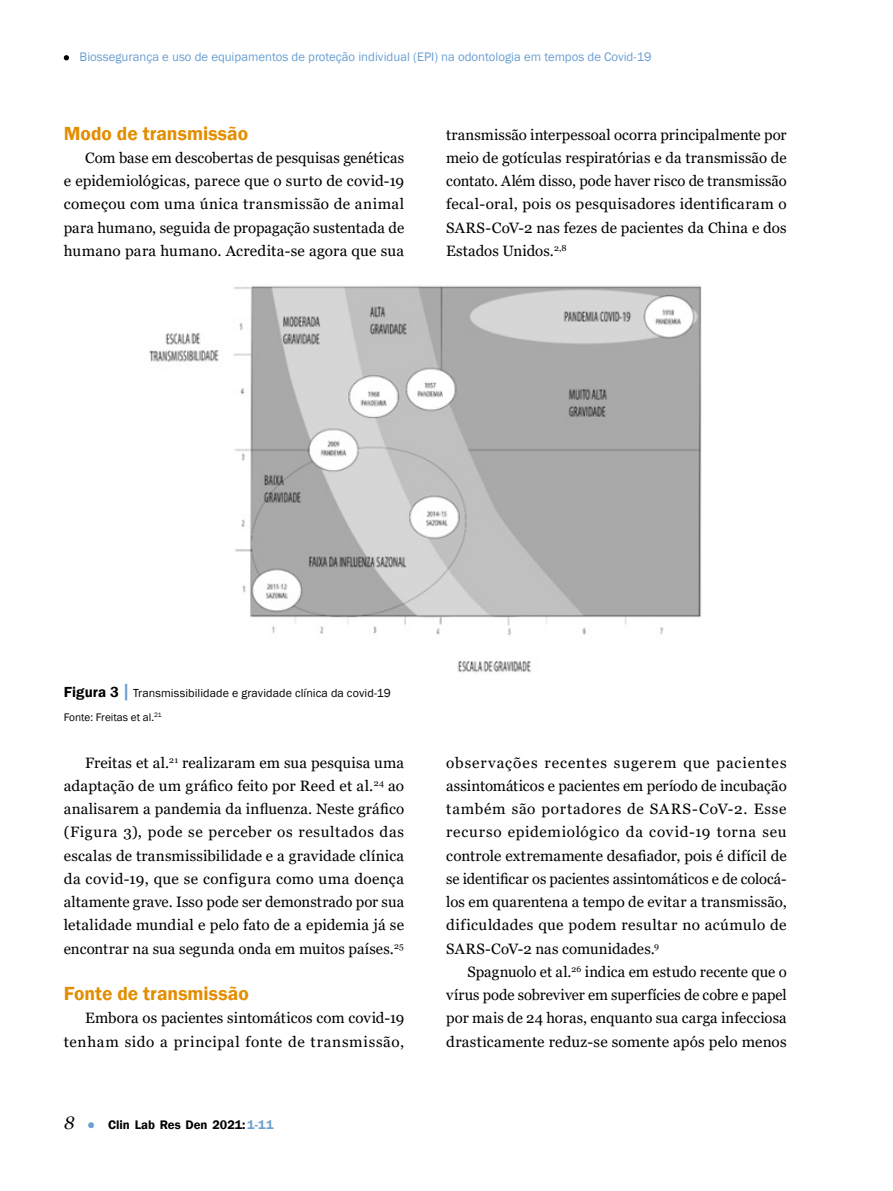
<style>
.page{position:relative;width:893px;height:1191px;background:#fff}
.page>*{position:absolute;margin:0;border:0;box-sizing:border-box;transform-origin:0 0}
.t1{font:600 19.5px "Franklin Gothic";color:#e38e00}
.t2{font:15px/23.2px "Georgia";letter-spacing:.01em;color:#000;text-align:justify}
.t3{font:12.75px "Franklin Gothic";color:#6a9fd1}
.t4{font:600 12.75px "Franklin Gothic";color:#000}
.t5{font:12px "Franklin Gothic";letter-spacing:.01em;color:#000}
.t6{font:11.25px "Franklin Gothic";color:#000}
.s1{font-weight:600;font-size:15px}
.s2{font-weight:600;font-size:19.5px;color:#6a9fd1}
.s3{font-family:"Georgia";font-weight:400;font-style:italic;font-size:18px}
.s4{font-weight:400;font-size:13.5px;color:#6a9fd1}
.s5{color:#6a9fd1}
</style>
<div class="page">
<svg style="left:64px;top:55px;width:5px;height:5px"></svg>
<img style="left:149px;top:285px;width:553px;height:388px">
<p class="t3" style="left:80px;top:49px;width:573px">Biossegurança e uso de equipamentos de proteção individual (EPI) na odontologia em tempos de Covid-19</p>
<h1 class="t1" style="left:64px;top:121px;width:186px">Modo de transmissão</h1>
<p class="t2" style="left:64px;top:146px;width:342px;text-indent:21px">Com base em descobertas de pesquisas genéticas e epidemiológicas, parece que o surto de covid-19 começou com uma única transmissão de animal para humano, seguida de propagação sustentada de humano para humano. Acredita-se agora que sua</p>
<p class="t2" style="left:446px;top:123px;width:342px">transmissão interpessoal ocorra principalmente por meio de gotículas respiratórias e da transmissão de contato. Além disso, pode haver risco de transmissão fecal-oral, pois os pesquisadores identificaram o SARS-CoV-2 nas fezes de pacientes da China e dos Estados Unidos.<sup>2,8</sup></p>
<p class="t5" style="left:64px;top:685px;width:329px"><span class="s1">Figura 3</span> <span class="s2">|</span> Transmissibilidade e gravidade clínica da covid-19</p>
<p class="t6" style="left:64px;top:710px;width:99px">Fonte: Freitas et al.<sup>21</sup></p>
<p class="t2" style="left:64px;top:751px;width:342px;text-indent:21px">Freitas et al.<sup>21</sup> realizaram em sua pesquisa uma adaptação de um gráfico feito por Reed et al.<sup>24</sup> ao analisarem a pandemia da influenza. Neste gráfico (Figura 3), pode se perceber os resultados das escalas de transmissibilidade e a gravidade clínica da covid-19, que se configura como uma doença altamente grave. Isso pode ser demonstrado por sua letalidade mundial e pelo fato de a epidemia já se encontrar na sua segunda onda em muitos países.<sup>25</sup></p>
<h1 class="t1" style="left:64px;top:981px;width:186px">Fonte de transmissão</h1>
<p class="t2" style="left:64px;top:1007px;width:342px;text-align:right">Embora os pacientes sintomáticos com covid-19 tenham sido a principal fonte de transmissão,</p>
<p class="t4" style="left:64px;top:1117px;width:211px"><span class="s3">8</span> <span class="s4">●</span> Clin Lab Res Den 2021:<span class="s5">1-11</span></p>
<p class="t2" style="left:446px;top:751px;width:342px">observações recentes sugerem que pacientes assintomáticos e pacientes em período de incubação também são portadores de SARS-CoV-2. Esse recurso epidemiológico da covid-19 torna seu controle extremamente desafiador, pois é difícil de se identificar os pacientes assintomáticos e de colocá&shy;los em quarentena a tempo de evitar a transmissão, dificuldades que podem resultar no acúmulo de SARS-CoV-2 nas comunidades.<sup>9</sup></p>
<p class="t2" style="left:446px;top:960px;width:342px;text-indent:21px">Spagnuolo et al.<sup>26</sup> indica em estudo recente que o vírus pode sobreviver em superfícies de cobre e papel por mais de 24 horas, enquanto sua carga infecciosa drasticamente reduz-se somente após pelo menos</p>
</div>
